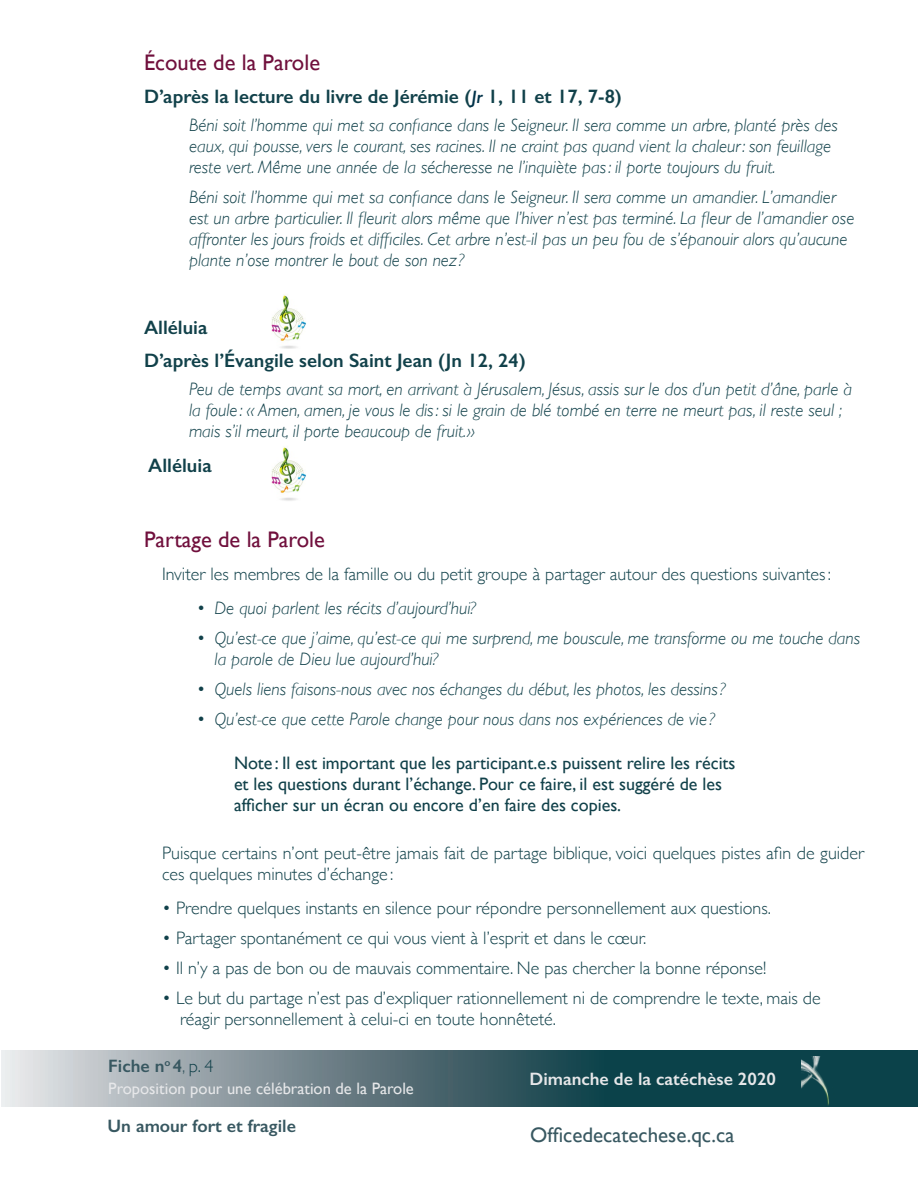
<style>
.page{position:relative;width:918px;height:1188px;background:#fff}
.page>*{position:absolute;margin:0;border:0;box-sizing:border-box;transform-origin:0 0}
.sous-titre_3{font:22.5px "Gill Sans";color:#700f3c}
.t1{font:21px "Gill Sans";color:#385861}
.sous-titre_4{font:600 19.5px "Gill Sans";color:#11414a}
.tx_ital_-_tx-parlé{font:italic 300 18px/21px "Gill Sans";color:#11414a}
.tx_reg_-_enumération{font:300 18px/21px "Gill Sans";color:#11414a}
.tx_ital_-_enumératio{font:italic 300 18px/21px "Gill Sans";color:#11414a}
.tx_reg{font:300 18px/21px "Gill Sans";color:#11414a}
.note_plus_large{font:18px/21px "Gill Sans";color:#11414a}
.t2{font:600 18px "Gill Sans";color:#385861}
.t3{font:600 18px "Gill Sans";color:#e6e7e9}
.t4{font:16.5px "Gill Sans";color:#e6e7e9}
.s1{font-style:italic;font-size:18px;color:#003249}
.s2{font-weight:300}
.s3{font-weight:300;color:#11414a}
</style>
<div class="page">
<svg style="left:2px;top:1050px;width:916px;height:57px;background:#56747b"></svg>
<img style="left:801px;top:1056px;width:45px;height:51px">
<img style="left:271px;top:295px;width:35px;height:54px">
<img style="left:271px;top:447px;width:35px;height:54px">
<p class="sous-titre_3" style="left:144px;top:49px;width:178px">Écoute de la Parole</p>
<p class="sous-titre_4" style="left:144px;top:84px;width:479px">D’après la lecture du livre de Jérémie (<span class="s1">Jr</span> 1, 11 et 17, 7-8)</p>
<p class="tx_ital_-_tx-parlé" style="left:189px;top:115px;width:650px">Béni soit l’homme qui met sa confiance dans le Seigneur. Il sera comme un arbre, planté près des eaux, qui pousse, vers le courant, ses racines. Il ne craint pas quand vient la chaleur: son feuillage reste vert. Même une année de la sécheresse ne l’inquiète pas: il porte toujours du fruit.</p>
<p class="tx_ital_-_tx-parlé" style="left:189px;top:187px;width:667px">Béni soit l’homme qui met sa confiance dans le Seigneur. Il sera comme un amandier. L’amandier est un arbre particulier. Il fleurit alors même que l’hiver n’est pas terminé. La fleur de l’amandier ose affronter les jours froids et difficiles. Cet arbre n’est-il pas un peu fou de s’épanouir alors qu’aucune plante n’ose montrer le bout de son nez ?</p>
<p class="sous-titre_4" style="left:144px;top:315px;width:65px">Alléluia</p>
<p class="sous-titre_4" style="left:144px;top:348px;width:383px">D’après l’Évangile selon Saint Jean (Jn 12, 24)</p>
<p class="tx_ital_-_tx-parlé" style="left:189px;top:379px;width:665px">Peu de temps avant sa mort, en arrivant à Jérusalem, Jésus, assis sur le dos d’un petit d’âne, parle à la foule : « Amen, amen, je vous le dis: si le grain de blé tombé en terre ne meurt pas, il reste seul ; mais s’il meurt, il porte beaucoup de fruit.»</p>
<p class="sous-titre_4" style="left:148px;top:453px;width:65px">Alléluia</p>
<p class="sous-titre_3" style="left:144px;top:526px;width:182px">Partage de la Parole</p>
<p class="tx_reg" style="left:162px;top:562px;width:671px">Inviter les membres de la famille ou du petit groupe à partager autour des questions suivantes:</p>
<p class="tx_ital_-_enumératio" style="left:196px;top:598px;width:281px">• De quoi parlent les récits d’aujourd’hui?</p>
<p class="tx_ital_-_enumératio" style="left:214px;top:628px;width:647px;text-indent:-18px">• Qu’est-ce que j’aime, qu’est-ce qui me surprend, me bouscule, me transforme ou me touche dans la parole de Dieu lue aujourd’hui?</p>
<p class="tx_ital_-_enumératio" style="left:196px;top:679px;width:530px">• Quels liens faisons-nous avec nos échanges du début, les photos, les dessins?</p>
<p class="tx_ital_-_enumératio" style="left:196px;top:709px;width:520px">• Qu’est-ce que cette Parole change pour nous dans nos expériences de vie ?</p>
<p class="note_plus_large" style="left:234px;top:752px;width:503px">Note : Il est important que les participant.e.s puissent relire les récits et les questions durant l’échange. Pour ce faire, il est suggéré de les afficher sur un écran ou encore d’en faire des copies.</p>
<p class="tx_reg" style="left:162px;top:841px;width:704px">Puisque certains n’ont peut-être jamais fait de partage biblique, voici quelques pistes afin de guider ces quelques minutes d’échange :</p>
<p class="tx_reg_-_enumération" style="left:162px;top:897px;width:610px">• Prendre quelques instants en silence pour répondre personnellement aux questions.</p>
<p class="tx_reg_-_enumération" style="left:162px;top:927px;width:486px">• Partager spontanément ce qui vous vient à l’esprit et dans le cœur.</p>
<p class="tx_reg_-_enumération" style="left:162px;top:957px;width:606px">• Il n’y a pas de bon ou de mauvais commentaire. Ne pas chercher la bonne réponse!</p>
<p class="tx_reg_-_enumération" style="left:180px;top:987px;width:642px;text-indent:-18px">• Le but du partage n’est pas d’expliquer rationnellement ni de comprendre le texte, mais de réagir personnellement à celui-ci en toute honnêteté.</p>
<p class="t2" style="left:108px;top:1055px;width:107px">Fiche n<sup>o</sup> 4<span class="s2">,</span> <span class="s3">p. 4</span></p>
<p class="t4" style="left:108px;top:1079px;width:307px">Proposition pour une célébration de la Parole</p>
<p class="t2" style="left:108px;top:1115px;width:190px">Un amour fort et fragile</p>
<p class="t3" style="left:530px;top:1068px;width:248px">Dimanche de la catéchèse 2020</p>
<p class="t1" style="left:530px;top:1123px;width:206px">Officedecatechese.qc.ca</p>
</div>
